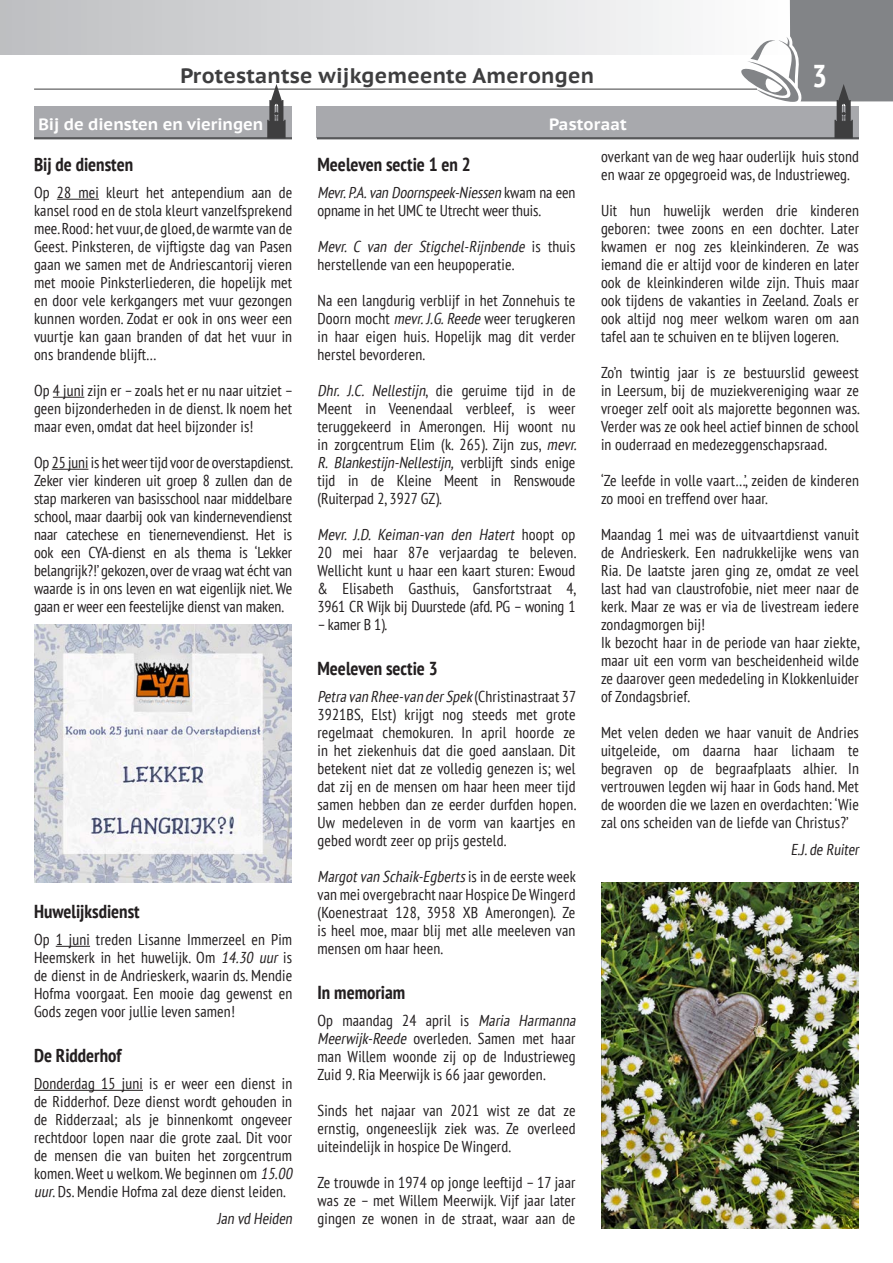
<style>
.page{position:relative;width:893px;height:1263px;background:#fff}
.page>*{position:absolute;margin:0;border:0;box-sizing:border-box;transform-origin:0 0}
.Paginanummer{font:700 condensed 31.5px "PT Sans";color:#fff}
.Paginatitel{font:700 21px "PT Sans Caption";letter-spacing:.01em;color:#3e3e3f}
.Kop_2{font:700 condensed 18.75px "PT Sans";color:#231f20}
.Kadertitel{font:700 16.5px "PT Sans Caption";letter-spacing:-.005em;color:#fff}
.Basisalinea__uitvull{font:condensed 15.75px/18px "PT Sans";letter-spacing:.01em;color:#231f20;text-align:justify}
.Auteur{font:condensed 15.75px "PT Sans";color:#231f20}
.s1{font-style:italic}
</style>
<div class="page">
<div style="left:0;top:0;width:791px;height:54px;background:linear-gradient(to right,#bdbec1,#fdfdfe)"></div>
<svg style="left:164px;top:11px;width:5px;height:4px"></svg>
<hr style="left:34px;top:89px;width:723px;height:1px;background:#3e3e3f">
<div style="left:34px;top:106px;width:258px;height:32px;background:#a8a9ad"></div>
<hr style="left:34px;top:137px;width:258px;height:2px;background:#57585a">
<svg style="left:267px;top:84px;width:19px;height:54px"></svg>
<hr style="left:57px;top:199px;width:42px;height:1px;background:#231f20">
<hr style="left:53px;top:397px;width:31px;height:1px;background:#231f20">
<hr style="left:52px;top:469px;width:36px;height:1px;background:#231f20">
<hr style="left:56px;top:946px;width:34px;height:1px;background:#231f20">
<hr style="left:34px;top:1090px;width:109px;height:1px;background:#231f20">
<div style="left:317px;top:106px;width:542px;height:32px;background:#a8a9ad"></div>
<hr style="left:317px;top:137px;width:542px;height:2px;background:#57585a">
<svg style="left:741px;top:0;width:152px;height:138px"></svg>
<img style="left:34px;top:625px;width:258px;height:258px">
<img style="left:601px;top:883px;width:258px;height:346px">
<p class="Paginatitel" style="left:180px;top:62px;width:415px">Protestantse wijkgemeente Amerongen</p>
<p class="Paginanummer" style="left:812px;top:55px;width:17px">3</p>
<p class="Kadertitel" style="left:38px;top:113px;width:226px">Bij de diensten en vieringen</p>
<p class="Kop_2" style="left:34px;top:152px;width:101px">Bij de diensten</p>
<p class="Basisalinea__uitvull" style="left:34px;top:183px;width:260px">Op 28 mei kleurt het antependium aan de kansel rood en de stola kleurt vanzelfsprekend mee. Rood: het vuur, de gloed, de warmte van de Geest. Pinksteren, de vijftigste dag van Pasen gaan we samen met de Andriescantorij vieren met mooie Pinksterliederen, die hopelijk met en door vele kerkgangers met vuur gezongen kunnen worden. Zodat er ook in ons weer een vuurtje kan gaan branden of dat het vuur in ons brandende blijft…</p>
<p class="Basisalinea__uitvull" style="left:34px;top:381px;width:261px">Op 4 juni zijn er – zoals het er nu naar uitziet – geen bijzonderheden in de dienst. Ik noem het maar even, omdat dat heel bijzonder is!</p>
<p class="Basisalinea__uitvull" style="left:34px;top:453px;width:261px">Op 25 juni is het weer tijd voor de overstapdienst.<br>Zeker vier kinderen uit groep 8 zullen dan de stap markeren van basisschool naar middelbare school, maar daarbij ook van kindernevendienst naar catechese en tienernevendienst. Het is ook een CYA-dienst en als thema is ‘Lekker belangrijk?!’ gekozen, over de vraag wat écht van waarde is in ons leven en wat eigenlijk niet. We gaan er weer een feestelijke dienst van maken.</p>
<p class="Kadertitel" style="left:549px;top:113px;width:79px">Pastoraat</p>
<p class="Basisalinea__uitvull" style="left:601px;top:147px;width:259px">overkant van de weg haar ouderlijk huis stond en waar ze opgegroeid was, de Industrieweg.</p>
<p class="Basisalinea__uitvull" style="left:601px;top:201px;width:260px">Uit hun huwelijk werden drie kinderen geboren: twee zoons en een dochter. Later kwamen er nog zes kleinkinderen. Ze was iemand die er altijd voor de kinderen en later ook de kleinkinderen wilde zijn. Thuis maar ook tijdens de vakanties in Zeeland. Zoals er ook altijd nog meer welkom waren om aan tafel aan te schuiven en te blijven logeren.</p>
<p class="Basisalinea__uitvull" style="left:601px;top:363px;width:261px">Zo’n twintig jaar is ze bestuurslid geweest in Leersum, bij de muziekvereniging waar ze vroeger zelf ooit als majorette begonnen was.<br>Verder was ze ook heel actief binnen de school in ouderraad en medezeggenschapsraad.</p>
<p class="Basisalinea__uitvull" style="left:601px;top:471px;width:259px">‘Ze leefde in volle vaart…’, zeiden de kinderen zo mooi en treffend over haar.</p>
<p class="Basisalinea__uitvull" style="left:601px;top:525px;width:259px">Maandag 1 mei was de uitvaartdienst vanuit de Andrieskerk. Een nadrukkelijke wens van Ria. De laatste jaren ging ze, omdat ze veel last had van claustrofobie, niet meer naar de kerk. Maar ze was er via de livestream iedere zondagmorgen bij!</p>
<p class="Basisalinea__uitvull" style="left:601px;top:633px;width:261px">Ik bezocht haar in de periode van haar ziekte, maar uit een vorm van bescheidenheid wilde ze daarover geen mededeling in Klokkenluider of Zondagsbrief.</p>
<p class="Basisalinea__uitvull" style="left:601px;top:723px;width:259px">Met velen deden we haar vanuit de Andries uitgeleide, om daarna haar lichaam te begraven op de begraafplaats alhier. In vertrouwen legden wij haar in Gods hand. Met de woorden die we lazen en overdachten: ‘Wie zal ons scheiden van de liefde van Christus?’</p>
<p class="Auteur" style="left:791px;top:839px;width:72px">E.J.de Ruiter</p>
<p class="Kop_2" style="left:317px;top:152px;width:155px">Meeleven sectie 1 en 2</p>
<p class="Basisalinea__uitvull" style="left:317px;top:183px;width:259px"><span class="s1">Mevr.P.A.van Doornspeek-Niessen</span> k w a m n a e e n opname in het UMC te Utrecht weer thuis.</p>
<p class="Basisalinea__uitvull" style="left:317px;top:237px;width:259px"><span class="s1">Mevr. C van der Stigchel-Rijnbende</span> i s t h u i s herstellende van een heupoperatie.</p>
<p class="Basisalinea__uitvull" style="left:317px;top:291px;width:259px">Na een langdurig verblijf in het Zonnehuis te Doorn mocht <span class="s1">mevr.J.G.Reede</span> weer terugkeren in haar eigen huis. Hopelijk mag dit verder herstel bevorderen.</p>
<p class="Basisalinea__uitvull" style="left:317px;top:381px;width:264px;text-align:left"><span class="s1">Dhr. J.C. Nellestijn</span>, d i e g e r u i m e t i j d i n d e Meent in Veenendaal verbleef, is weer teruggekeerd in Amerongen. Hij woont nu in zorgcentrum Elim (k. 265). Zijn zus, <span class="s1">mevr.<br>R. Blankestijn-Nellestijn,</span> ve r b l i j ft s i n d s e n i g e tijd in de Kleine Meent in Renswoude (Ruiterpad 2, 3927 GZ).</p>
<p class="Basisalinea__uitvull" style="left:317px;top:525px;width:261px"><span class="s1">Mevr. J.D. Keiman-van den Hatert</span> h o o p t o p 20 mei haar 87e verjaardag te beleven.<br>Wellicht kunt u haar een kaart sturen: Ewoud &amp; Elisabeth Gasthuis, Gansfortstraat 4, 3961 CR Wijk bij Duurstede (afd. PG – woning 1</p>
<p class="Basisalinea__uitvull" style="left:317px;top:615px;width:71px">– kamer B 1).</p>
<p class="Kop_2" style="left:317px;top:656px;width:122px">Meeleven sectie 3</p>
<p class="Basisalinea__uitvull" style="left:317px;top:687px;width:260px"><span class="s1">Petra van Rhee-van derSpek</span>(C h r i st i n a st ra a t 3 7<br>3921BS, Elst) krijgt nog steeds met grote regelmaat chemokuren. In april hoorde ze in het ziekenhuis dat die goed aanslaan. Dit betekent niet dat ze volledig genezen is; wel dat zij en de mensen om haar heen meer tijd samen hebben dan ze eerder durfden hopen.<br>Uw medeleven in de vorm van kaartjes en gebed wordt zeer op prijs gesteld.</p>
<p class="Basisalinea__uitvull" style="left:317px;top:867px;width:260px"><span class="s1">Margotvan Schaik-Egberts</span>i s i n d e e e rste we e k van mei overgebracht naar Hospice De Wingerd (Koenestraat 128, 3958 XB Amerongen). Ze is heel moe, maar blij met alle meeleven van mensen om haar heen.</p>
<p class="Kop_2" style="left:317px;top:980px;width:89px">In memoriam</p>
<p class="Basisalinea__uitvull" style="left:317px;top:1011px;width:263px;text-align:left">Op maandag 24 april is <span class="s1">Maria Harmanna Meerwijk-Reede</span> overleden. Samen met haar man Willem woonde zij op de Industrieweg Zuid 9. Ria Meerwijk is 66 jaar geworden.</p>
<p class="Basisalinea__uitvull" style="left:317px;top:1101px;width:259px">Sinds het najaar van 2021 wist ze dat ze ernstig, ongeneeslijk ziek was. Ze overleed uiteindelijk in hospice De Wingerd.</p>
<p class="Basisalinea__uitvull" style="left:317px;top:1173px;width:259px">Ze trouwde in 1974 op jonge leeftijd – 17 jaar was ze – met Willem Meerwijk. Vijf jaar later gingen ze wonen in de straat, waar aan de</p>
<p class="Kop_2" style="left:34px;top:899px;width:107px">Huwelijksdienst</p>
<p class="Basisalinea__uitvull" style="left:34px;top:930px;width:260px">Op 1 juni treden Lisanne Immerzeel en Pim Heemskerk in het huwelijk. Om <span class="s1">14.30 uur</span> is de dienst in de Andrieskerk, waarin ds. Mendie Hofma voorgaat. Een mooie dag gewenst en Gods zegen voor jullie leven samen!</p>
<p class="Kop_2" style="left:34px;top:1043px;width:89px">De Ridderhof</p>
<p class="Basisalinea__uitvull" style="left:34px;top:1074px;width:263px;text-align:left">Donderdag 15 juni is er weer een dienst in de Ridderhof. Deze dienst wordt gehouden in de Ridderzaal; als je binnenkomt ongeveer rechtdoor lopen naar die grote zaal. Dit voor de mensen die van buiten het zorgcentrum komen. Weet u welkom. We beginnen om <span class="s1">15.00 uur</span>. Ds. Mendie Hofma zal deze dienst leiden.</p>
<p class="Auteur" style="left:217px;top:1208px;width:79px">Jan vd Heiden</p>
</div>
